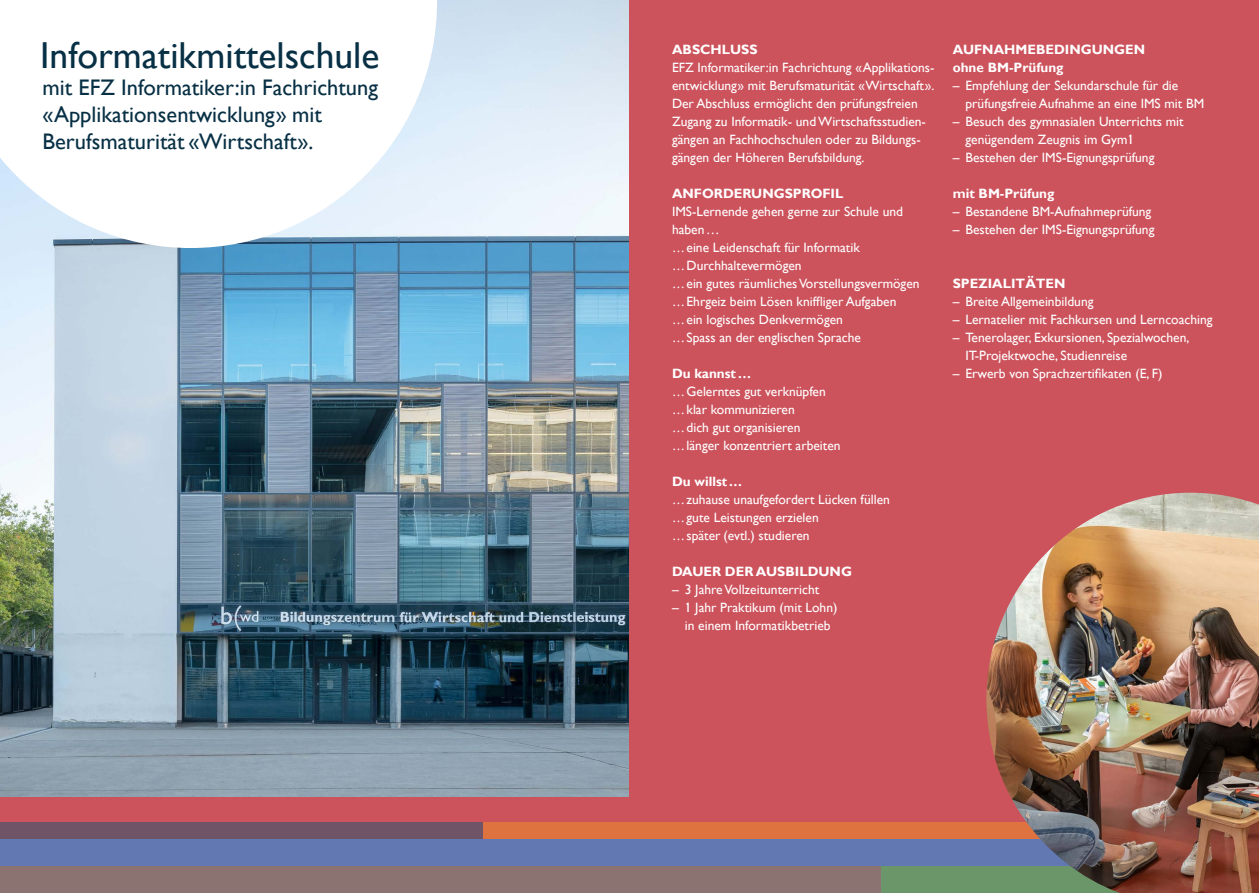
<style>
.page{position:relative;width:1259px;height:893px;background:#fff}
.page>*{position:absolute;margin:0;border:0;box-sizing:border-box;transform-origin:0 0}
.t1{font:37.5px "Gill Sans";color:#083045}
.t2{font:22.5px/27px "Gill Sans";color:#083045}
.t3{font:13.5px/18px "Gill Sans";color:#fff}
.t4{font:13.5px/18px "Gill Sans";color:#fff;scale:.95 1}
.t5{font:700 13.5px/18px "Gill Sans";color:#fff}
</style>
<div class="page">
<img style="left:0;top:0;width:629px;height:797px">
<svg style="left:0;top:0;width:437px;height:248px"></svg>
<div style="left:629px;top:0;width:630px;height:893px;background:#cc525c"></div>
<div style="left:0;top:864px;width:881px;height:29px;background:#8a7370"></div>
<div style="left:881px;top:863px;width:378px;height:30px;background:#6b9669"></div>
<div style="left:0;top:821px;width:974px;height:43px;background:#6e5466"></div>
<div style="left:483px;top:797px;width:776px;height:68px;background:#de7340"></div>
<div style="left:0;top:797px;width:1111px;height:24px;background:#cc525c"></div>
<div style="left:0;top:839px;width:1071px;height:26px;background:#6178b3"></div>
<img style="left:986px;top:493px;width:273px;height:400px">
<h1 class="t1" style="left:40px;top:34px;width:341px">Informatikmittelschule</h1>
<h2 class="t2" style="left:43px;top:75px;width:337px">mit EFZ Informatiker:in Fachrichtung «Applikationsentwicklung» mit<br>Berufsmaturität «Wirtschaft».</h2>
<p class="t5" style="left:672px;top:41px;width:87px">ABSCHLUSS</p>
<p class="t3" style="left:672px;top:59px;width:264px">EFZ Informatiker:in Fachrichtung «Applikations&shy;entwicklung» mit Berufsmaturität «Wirtschaft».<br>Der Abschluss ermöglicht den prüfungsfreien Zugang zu Informatik- und Wirtschaftsstudien&shy;gängen an Fachhochschulen oder zu Bildungs&shy;gängen der Höheren Berufsbildung.</p>
<p class="t5" style="left:672px;top:185px;width:173px">ANFORDERUNGSPROFIL</p>
<p class="t3" style="left:672px;top:203px;width:249px">IMS-Lernende gehen gerne zur Schule und haben…<br>…eine Leidenschaft für Informatik …Durchhaltevermögen<br>…ein gutes räumliches Vorstellungsvermögen … Ehrgeiz beim Lösen kniffliger Aufgaben …ein logisches Denkvermögen<br>…Spass an der englischen Sprache</p>
<p class="t5" style="left:672px;top:365px;width:81px">Du kannst…</p>
<p class="t4" style="left:672px;top:383px;width:179px">…Gelerntes gut verknüpfen …klar kommunizieren<br>…dich gut organisieren …länger konzentriert arbeiten</p>
<p class="t5" style="left:672px;top:473px;width:72px">Du willst…</p>
<p class="t4" style="left:672px;top:491px;width:231px">…zuhause unaufgefordert Lücken füllen …gute Leistungen erzielen<br>…später (evtl.) studieren</p>
<p class="t5" style="left:672px;top:563px;width:181px">DAUER DER AUSBILDUNG</p>
<p class="t3" style="left:672px;top:581px;width:149px">– 3 Jahre Vollzeitunterricht</p>
<p class="t3" style="left:672px;top:599px;width:167px;text-align:center">– 1 Jahr Praktikum (mit Lohn) in einem Informatikbetrieb</p>
<p class="t5" style="left:952px;top:41px;width:194px">AUFNAHMEBEDINGUNGEN ohne BM-Prüfung</p>
<p class="t3" style="left:965px;top:77px;width:240px;text-indent:-13px">– Empfehlung der Sekundarschule für die prüfungsfreie Aufnahme an eine IMS mit BM</p>
<p class="t3" style="left:965px;top:113px;width:220px;text-indent:-13px">– Besuch des gymnasialen Unterrichts mit genügendem Zeugnis im Gym1</p>
<p class="t3" style="left:952px;top:149px;width:203px">– Bestehen der IMS-Eignungsprüfung</p>
<p class="t5" style="left:952px;top:185px;width:103px">mit BM-Prüfung</p>
<p class="t3" style="left:952px;top:203px;width:200px">– Bestandene BM-Aufnahmeprüfung</p>
<p class="t3" style="left:952px;top:221px;width:203px">– Bestehen der IMS-Eignungsprüfung</p>
<p class="t5" style="left:952px;top:275px;width:114px">SPEZIALITÄTEN</p>
<p class="t3" style="left:952px;top:293px;width:142px">– Breite Allgemeinbildung</p>
<p class="t3" style="left:952px;top:311px;width:261px">– Lernatelier mit Fachkursen und Lerncoaching</p>
<p class="t3" style="left:965px;top:329px;width:225px;text-indent:-13px">– Tenerolager, Exkursionen, Spezialwochen,<br>IT-Projektwoche, Studienreise</p>
<p class="t3" style="left:952px;top:365px;width:211px">– Erwerb von Sprachzertifikaten (E, F)</p>
</div>
